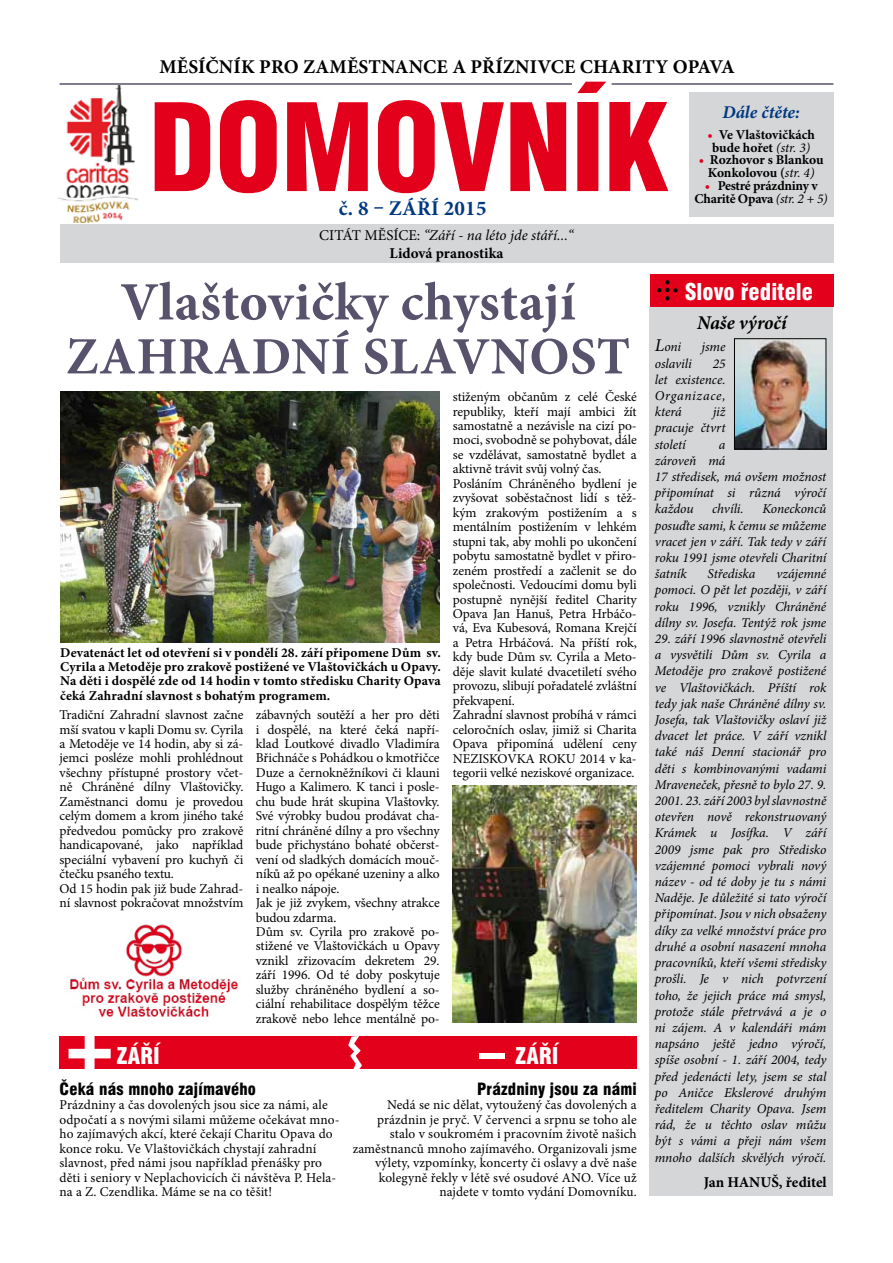
<style>
.page{position:relative;width:893px;height:1263px;background:#fff}
.page>*{position:absolute;margin:0;border:0;box-sizing:border-box;transform-origin:0 0}
.t1{font:900 condensed 72px "Swiss 721 BTCE";color:#fff}
.t2{font:700 54px "Minion Pro";letter-spacing:.01em;color:#58526c}
.t3{font:700 52.5px "Minion Pro";letter-spacing:.01em;color:#58526c}
.t4{font:900 condensed 22.5px "Swiss 721 BTCE";color:#fff}
.t5{font:700 21px "Minion Pro";letter-spacing:.01em;color:#003882}
.t6{font:700 19.5px "Minion Pro";letter-spacing:.155em;color:#000}
.t7{font:italic 700 19.5px "Minion Pro";color:#000}
.t8{font:italic 700 18px "Minion Pro";letter-spacing:.005em;color:#003882}
.t9{font:900 condensed 16.5px "Swiss 721 BTCE";letter-spacing:.01em;color:#000}
.t10{font:italic 15px/18px "Minion Pro";letter-spacing:-.005em;color:#000;text-align:center}
.t11{font:700 15px "Minion Pro";letter-spacing:-.005em;color:#000}
.t12{font:13.5px/14.4px "Minion Pro";letter-spacing:-.005em;color:#000}
.t13{font:italic 13.5px/16.2px "Minion Pro";letter-spacing:-.005em;color:#000;text-align:justify}
.t14{font:700 13.5px/14.4px "Minion Pro";color:#000;text-align:center}
.t15{font:700 13.5px/12.8px "Minion Pro";letter-spacing:-.02em;color:#000;text-align:center}
.s1{font-style:normal}
.s2{font-weight:700;font-style:normal}
.s3{color:#e2001a}
.s4{font-weight:400;font-style:italic}
.s5{font-size:18px}
</style>
<div class="page">
<img style="left:57px;top:86px;width:80px;height:136px">
<div style="left:650px;top:307px;width:183px;height:889px;background:#d5d6d7"></div>
<div style="left:649px;top:274px;width:184px;height:32px;background:#e2001a"></div>
<svg style="left:657px;top:280px;width:20px;height:20px"></svg>
<img style="left:736px;top:340px;width:88px;height:107px">
<div style="left:734px;top:338px;width:92px;height:111px;border:1px solid #000"></div>
<hr style="left:612px;top:83px;width:221px;height:2px;background:#58526c">
<hr style="left:60px;top:83px;width:512px;height:2px;background:#58526c">
<svg style="left:155px;top:82px;width:513px;height:111px;fill:#e2001a"></svg>
<div style="left:60px;top:225px;width:773px;height:38px;background:#d5d6d7"></div>
<div style="left:60px;top:1037px;width:577px;height:32px;background:#e2001a"></div>
<svg style="left:348px;top:1036px;width:14px;height:33px"></svg>
<div style="left:479px;top:1053px;width:26px;height:6px;background:#fff"></div>
<div style="left:689px;top:92px;width:144px;height:125px;background:#d5d6d7"></div>
<img style="left:60px;top:392px;width:380px;height:251px">
<img style="left:453px;top:785px;width:184px;height:238px">
<img style="left:69px;top:924px;width:170px;height:93px">
<h3 class="t6" style="left:159px;top:53px;width:159px">Měsíčník pro zam</h3>
<h3 class="t6" style="left:347px;top:53px;width:26px">ěstnanc</h3>
<h3 class="t6" style="left:437px;top:53px;width:172px">e a příznivce Char</h3>
<h3 class="t6" style="left:635px;top:53px;width:76px">ity Opava</h3>
<h3 class="t5" style="left:339px;top:194px;width:149px">č. 8 – ZÁŘÍ 2015</h3>
<p class="t10" style="left:319px;top:227px;width:256px"><span class="s1">CITÁT MĚSÍCE:</span> “Září - na léto jde stáří...“<br><span class="s2">Lidová pranostika</span></p>
<h2 class="t2" style="left:120px;top:264px;width:457px">Vlaštovičky chystají</h2>
<h3 class="t3" style="left:66px;top:320px;width:566px">ZAHRADNÍ SLAVNOST</h3>
<p class="t14" style="left:60px;top:645px;width:382px;text-align:justify">Devatenáct let od otevření si v pondělí 28. září připomene Dům sv.<br>Cyrila a Metoděje pro zrakově postižené ve Vlaštovičkách u Opavy.<br>Na děti i dospělé zde od 14 hodin v tomto středisku Charity Opava čeká Zahradní slavnost s bohatým programem.</p>
<p class="t12" style="left:60px;top:708px;width:185px">Tradiční Zahradní slavnost začne mší svatou v kapli Domu sv. Cyrila a Metoděje ve 14 hodin, aby si zá&shy;jemci posléze mohli prohlédnout všechny přístupné prostory včet&shy;ně Chráněné dílny Vlaštovičky.<br>Zaměstnanci domu je provedou celým domem a krom jiného také předvedou pomůcky pro zrakově handicapované, jako například speciální vybavení pro kuchyň či čtečku psaného textu.<br>Od 15 hodin pak již bude Zahrad&shy;ní slavnost pokračovat množstvím</p>
<p class="t12" style="left:256px;top:708px;width:185px">zábavných soutěží a her pro děti i dospělé, na které čeká napří&shy;klad Loutkové divadlo Vladimíra<br>Břichnáče s Pohádkou o kmotřičce<br>Duze a černokněžníkovi či klauni<br>Hugo a Kalimero. K tanci i posle&shy;chu bude hrát skupina Vlaštovky.<br>Své výrobky budou prodávat cha&shy;ritní chráněné dílny a pro všechny bude přichystáno bohaté občerst&shy;vení od sladkých domácích mouč&shy;níků až po opékané uzeniny a alko i nealko nápoje.<br>Jak je již zvykem, všechny atrakce budou zdarma.<br>Dům sv. Cyrila pro zrakově po&shy;stižené ve Vlaštovičkách u Opavy vznikl zřizovacím dekretem 29. září 1996. Od té doby poskytuje služby chráněného bydlení a so&shy;ciální rehabilitace dospělým těžce zrakově nebo lehce mentálně po-</p>
<p class="t12" style="left:453px;top:390px;width:185px">stiženým občanům z celé České republiky, kteří mají ambici žít samostatně a nezávisle na cizí po&shy;moci, svobodně se pohybovat, dále se vzdělávat, samostatně bydlet a aktivně trávit svůj volný čas.<br>Posláním Chráněného bydlení je zvyšovat soběstačnost lidí s těž&shy;kým zrakovým postižením a s mentálním postižením v lehkém stupni tak, aby mohli po ukončení pobytu samostatně bydlet v přiro&shy;zeném prostředí a začlenit se do společnosti. Vedoucími domu byli postupně nynější ředitel Charity<br>Opava Jan Hanuš, Petra Hrbáčo&shy;vá, Eva Kubesová, Romana Krejčí a Petra Hrbáčová. Na příští rok, kdy bude Dům sv. Cyrila a Meto&shy;děje slavit kulaté dvacetiletí svého provozu, slibují pořadatelé zvláštní překvapení.<br>Zahradní slavnost probíhá v rámci celoročních oslav, jimiž si Charita<br>Opava připomíná udělení ceny<br>NEZISKOVKA ROKU 2014 v ka&shy;tegorii velké neziskové organizace.</p>
<h1 class="t1" style="left:60px;top:1001px;width:61px">+</h1>
<h3 class="t4" style="left:116px;top:1041px;width:45px">ZÁŘÍ</h3>
<h3 class="t4" style="left:515px;top:1041px;width:45px">ZÁŘÍ</h3>
<p class="t9" style="left:60px;top:1078px;width:198px">Čeká nás mnoho zajímavého</p>
<p class="t12" style="left:60px;top:1098px;width:282px">Prázdniny a čas dovolených jsou sice za námi, ale odpočatí a s novými silami můžeme očekávat mno&shy;ho zajímavých akcí, které čekají Charitu Opava do konce roku. Ve Vlaštovičkách chystají zahradní slavnost, před námi jsou například přenášky pro děti i seniory v Neplachovicích či návštěva P. Hela&shy;na a Z. Czendlika. Máme se na co těšit!</p>
<p class="t9" style="left:477px;top:1078px;width:161px">Prázdniny jsou za námi</p>
<p class="t12" style="left:353px;top:1098px;width:286px;text-align:right">Nedá se nic dělat, vytoužený čas dovolených a prázdnin je pryč. V červenci a srpnu se toho ale stalo v soukromém i pracovním životě našich zaměstnanců mnoho zajímavého. Organizovali jsme výlety, vzpomínky, koncerty či oslavy a dvě naše kolegyně řekly v létě své osudové ANO. Více už najdete v tomto vydání Domovníku.</p>
<h3 class="t8" style="left:722px;top:100px;width:79px">Dále čtěte:</h3>
<p class="t14" style="left:707px;top:128px;width:109px;line-height:12.8px"><span class="s3">•</span> Ve Vlaštovičkách bude hořet <span class="s4">(str. 3)</span></p>
<p class="t14" style="left:699px;top:153px;width:126px;line-height:12.8px"><span class="s3">•</span> Rozhovor s Blankou<br>Konkolovou (<span class="s4">str. 4)</span></p>
<p class="t15" style="left:695px;top:179px;width:135px"><span class="s3">•</span> Pestré prázdniny v<br>Charitě Opava <span class="s4">(str. 2 + 5)</span></p>
<h3 class="t4" style="left:685px;top:276px;width:130px">Slovo ředitele</h3>
<h3 class="t7" style="left:697px;top:309px;width:91px">Naše výročí</h3>
<p class="t13" style="left:655px;top:339px;width:28px"><span class="s5">L</span>oni</p>
<p class="t13" style="left:702px;top:339px;width:25px">jsme</p>
<p class="t13" style="left:655px;top:355px;width:38px">oslavili</p>
<p class="t13" style="left:655px;top:355px;width:72px;text-indent:58px">25 let existence.<br>Organizace, která</p>
<p class="t13" style="left:655px;top:404px;width:72px;text-indent:58px">již pracuje čtvrt století</p>
<p class="t13" style="left:655px;top:436px;width:173px;text-align:left;text-indent:64px">a<br>zároveň má<br>17 středisek, má ovšem možnost připomínat si různá výročí každou</p>
<p class="t13" style="left:655px;top:501px;width:173px;text-indent:108px">Koneckonců posuďte sami, k čemu se můžeme vracet jen v září. Tak tedy v září roku 1991 jsme otevřeli Charitní šatník</p>
<p class="t13" style="left:712px;top:501px;width:33px">chvíli.</p>
<p class="t13" style="left:708px;top:566px;width:49px">Střediska</p>
<p class="t13" style="left:655px;top:566px;width:173px;text-indent:122px">vzájemné pomoci. O pět let později, v září roku 1996, vznikly Chráněné dílny sv. Josefa. Tentýž rok jsme</p>
<p class="t13" style="left:655px;top:631px;width:173px">29. září 1996 slavnostně otevřeli a vysvětili Dům sv. Cyrila a Metoděje pro zrakově postižené ve Vlaštovičkách. Příští rok tedy jak naše Chráněné dílny sv.<br>Josefa, tak Vlaštovičky oslaví již dvacet let práce. V září vznikl také náš Denní stacionář pro děti s kombinovanými vadami Mraveneček, přesně to bylo 27. 9.<br>2001. 23. září 2003 byl slavnostně otevřen nově rekonstruovaný Krámek u Josífka. V září 2009 jsme pak pro Středisko vzájemné pomoci vybrali nový název - od té doby je tu s námi Naděje. Je důležité si tato výročí připomínat. Jsou v nich obsaženy díky za velké množství práce pro druhé a osobní nasazení mnoha pracovníků, kteří všemi středisky prošli. Je v nich potvrzení toho, že jejich práce má smysl, protože stále přetrvává a je o ni zájem. A v kalendáři mám napsáno ještě jedno výročí, spíše osobní - 1. září 2004, tedy před jedenácti lety, jsem se stal po Aničce Ekslerové druhým ředitelem Charity Opava. Jsem rád, že u těchto oslav můžu být s vámi a přeji nám všem mnoho dalších skvělých výročí.</p>
<p class="t11" style="left:704px;top:1172px;width:125px">Jan HANUŠ, ředitel</p>
</div>
